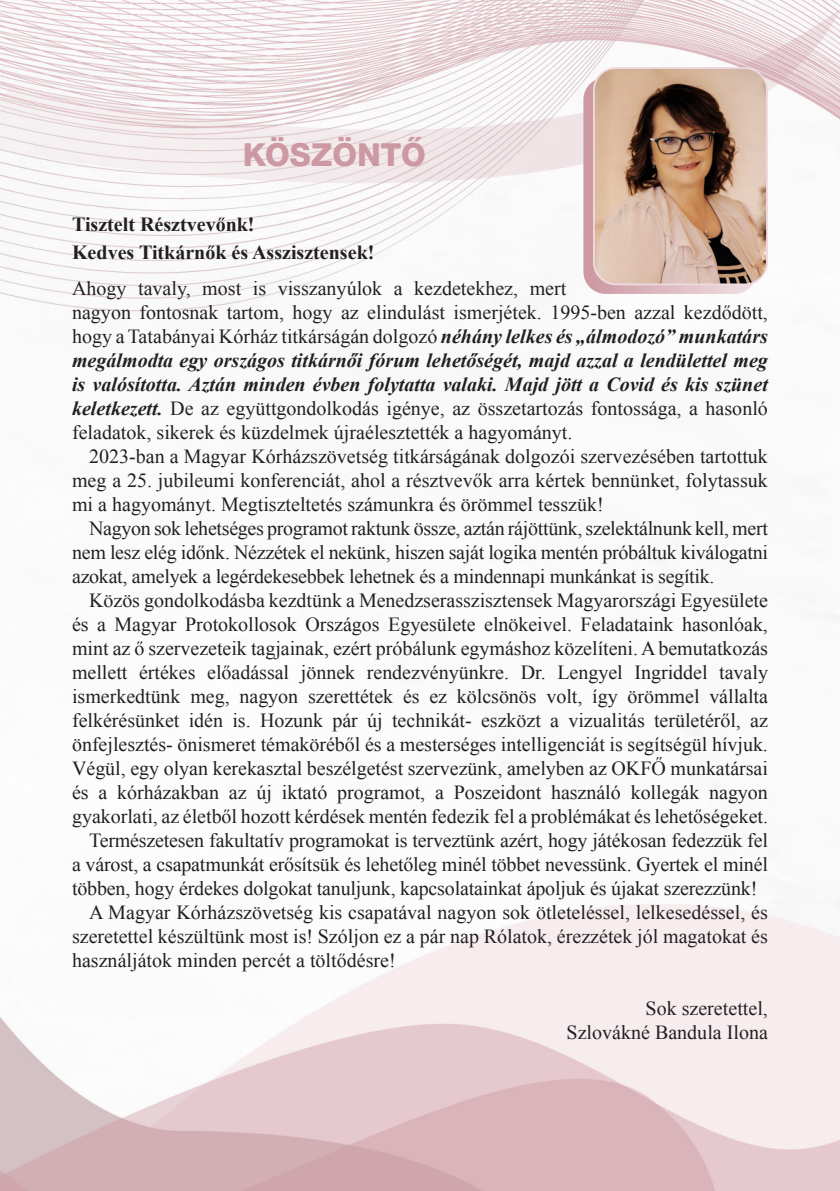
<style>
.page{position:relative;width:840px;height:1191px;background:#fff}
.page>*{position:absolute;margin:0;border:0;box-sizing:border-box;transform-origin:0 0}
.t1{font:34px "Nimbus Sans Nov Hea";color:#cc98a2}
.t2{font:20px/24px "Times New Roman";color:#231f20;text-align:justify}
.t3{font:700 20px/28px "Times New Roman";color:#231f20}
.s1{font-weight:700;font-style:italic}
</style>
<div class="page">
<svg style="left:0;top:0;width:839px;height:291px"></svg>
<svg style="left:583px;top:77px;width:173px;height:217px;background:#d8b1b9"></svg>
<img style="left:593px;top:68px;width:173px;height:216px">
<div style="left:592px;top:67px;width:175px;height:218px;border:2px solid #eddade;border-radius:22px"></div>
<p class="t1" style="left:243px;top:135px;width:184px">KÖSZÖNTŐ</p>
<p class="t3" style="left:72px;top:209px;width:304px">Tisztelt Résztvevőnk!<br>Kedves Titkárnők és Asszisztensek!</p>
<p class="t2" style="left:72px;top:276px;width:697px;text-align:left">Ahogy tavaly, most is visszanyúlok a kezdetekhez, mert<br>nagyon fontosnak tartom, hogy az elindulást ismerjétek. 1995-ben azzal kezdődött, hogy a Tatabányai Kórház titkárságán dolgozó <span class="s1">néhány lelkes és „álmodozó” munkatárs megálmodta egy országos titkárnői fórum lehetőségét, majd azzal a lendülettel meg is valósította. Aztán minden évben folytatta valaki. Majd jött a Covid és kis szünet keletkezett.</span> De az együttgondolkodás igénye, az összetartozás fontossága, a hasonló feladatok, sikerek és küzdelmek újraélesztették a hagyományt.</p>
<p class="t2" style="left:72px;top:444px;width:697px;text-indent:17px">2023-ban a Magyar Kórházszövetség titkárságának dolgozói szervezésében tartottuk meg a 25. jubileumi konferenciát, ahol a résztvevők arra kértek bennünket, folytassuk mi a hagyományt. Megtiszteltetés számunkra és örömmel tesszük!</p>
<p class="t2" style="left:72px;top:516px;width:697px;text-indent:17px">Nagyon sok lehetséges programot raktunk össze, aztán rájöttünk, szelektálnunk kell, mert nem lesz elég időnk. Nézzétek el nekünk, hiszen saját logika mentén próbáltuk kiválogatni azokat, amelyek a legérdekesebbek lehetnek és a mindennapi munkánkat is segítik.</p>
<p class="t2" style="left:72px;top:588px;width:697px;text-indent:17px">Közös gondolkodásba kezdtünk a Menedzserasszisztensek Magyarországi Egyesülete és a Magyar Protokollosok Országos Egyesülete elnökeivel. Feladataink hasonlóak, mint az ő szervezeteik tagjainak, ezért próbálunk egymáshoz közelíteni. A bemutatkozás mellett értékes előadással jönnek rendezvényünkre. Dr. Lengyel Ingriddel tavaly ismerkedtünk meg, nagyon szerettétek és ez kölcsönös volt, így örömmel vállalta felkérésünket idén is. Hozunk pár új technikát- eszközt a vizualitás területéről, az önfejlesztés- önismeret témaköréből és a mesterséges intelligenciát is segítségül hívjuk.<br>Végül, egy olyan kerekasztal beszélgetést szervezünk, amelyben az OKFŐ munkatársai és a kórházakban az új iktató programot, a Poszeidont használó kollegák nagyon gyakorlati, az életből hozott kérdések mentén fedezik fel a problémákat és lehetőségeket.</p>
<p class="t2" style="left:72px;top:828px;width:697px;text-indent:17px">Természetesen fakultatív programokat is terveztünk azért, hogy játékosan fedezzük fel a várost, a csapatmunkát erősítsük és lehetőleg minél többet nevessünk. Gyertek el minél többen, hogy érdekes dolgokat tanuljunk, kapcsolatainkat ápoljuk és újakat szerezzünk!</p>
<p class="t2" style="left:72px;top:900px;width:697px;text-indent:17px">A Magyar Kórházszövetség kis csapatával nagyon sok ötleteléssel, lelkesedéssel, és szeretettel készültünk most is! Szóljon ez a pár nap Rólatok, érezzétek jól magatokat és használjátok minden percét a töltődésre!</p>
<p class="t2" style="left:645px;top:996px;width:124px">Sok szeretettel,</p>
<p class="t2" style="left:566px;top:1020px;width:203px">Szlovákné Bandula Ilona</p>
</div>
